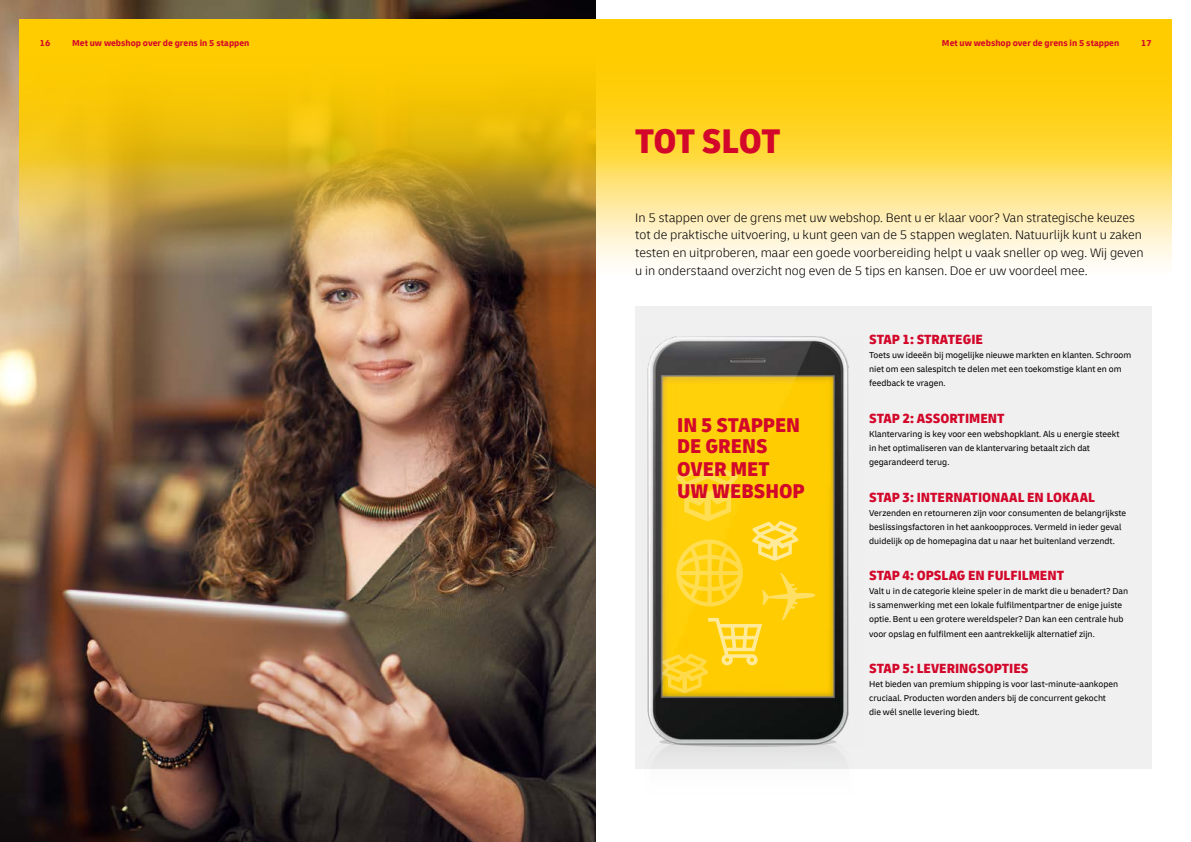
<style>
.page{position:relative;width:1191px;height:842px;background:#fff}
.page>*{position:absolute;margin:0;border:0;box-sizing:border-box;transform-origin:0 0}
.t1{font:900 condensed 36px "Delivery";letter-spacing:-.015em;color:#d3072a}
.t2{font:900 condensed 21px/22.1px "Delivery";color:#d3072a}
.t3{font:900 condensed 14px "Delivery";color:#d3072a}
.t4{font:300 13px/17.7px "Delivery";color:#000}
.t5{font:9px/14px "Delivery";color:#000}
.t6{font:700 9px "Delivery";color:#d3072a}
</style>
<div class="page">
<div style="left:635px;top:306px;width:516px;height:462px;background:#f0f0f0"></div>
<img style="left:647px;top:336px;width:202px;height:411px">
<img style="left:0;top:0;width:595px;height:842px">
<svg style="left:20px;top:20px;width:1151px;height:271px;background:#e8c444"></svg>
<svg style="left:662px;top:466px;width:153px;height:227px;background:#fdd017"></svg>
<p class="t6" style="left:40px;top:37px;width:12px">16</p>
<p class="t6" style="left:72px;top:37px;width:179px">Met uw webshop over de grens in 5 stappen</p>
<p class="t6" style="left:942px;top:37px;width:179px">Met uw webshop over de grens in 5 stappen</p>
<p class="t6" style="left:1141px;top:37px;width:12px">17</p>
<h1 class="t1" style="left:635px;top:118px;width:147px">TOT SLOT</h1>
<p class="t4" style="left:635px;top:208px;width:510px">In 5 stappen over de grens met uw webshop. Bent u er klaar voor? Van strategische keuzes tot de praktische uitvoering, u kunt geen van de 5 stappen weglaten. Natuurlijk kunt u zaken testen en uitproberen, maar een goede voorbereiding helpt u vaak sneller op weg. Wij geven u in onderstaand overzicht nog even de 5 tips en kansen. Doe er uw voordeel mee.</p>
<h2 class="t2" style="left:677px;top:414px;width:129px">IN 5 STAPPEN<br>DE GRENS<br>OVER MET<br>UW WEBSHOP</h2>
<h3 class="t3" style="left:869px;top:331px;width:115px">STAP 1: STRATEGIE</h3>
<p class="t5" style="left:869px;top:348px;width:264px">Toets uw ideeën bij mogelijke nieuwe markten en klanten. Schroom niet om een salespitch te delen met een toekomstige klant en om feedback te vragen.</p>
<h3 class="t3" style="left:869px;top:409px;width:137px">STAP 2: ASSORTIMENT</h3>
<p class="t5" style="left:869px;top:427px;width:252px">Klantervaring is key voor een webshopklant. Als u energie steekt in het optimaliseren van de klantervaring betaalt zich dat gegarandeerd terug.</p>
<h3 class="t3" style="left:869px;top:488px;width:227px">STAP 3: INTERNATIONAAL EN LOKAAL</h3>
<p class="t5" style="left:869px;top:506px;width:258px">Verzenden en retourneren zijn voor consumenten de belangrijkste beslissingsfactoren in het aankoopproces. Vermeld in ieder geval duidelijk op de homepagina dat u naar het buitenland verzendt.</p>
<h3 class="t3" style="left:869px;top:567px;width:196px">STAP 4: OPSLAG EN FULFILMENT</h3>
<p class="t5" style="left:869px;top:584px;width:260px">Valt u in de categorie kleine speler in de markt die u benadert? Dan is samenwerking met een lokale fulfilmentpartner de enige juiste optie. Bent u een grotere wereldspeler? Dan kan een centrale hub voor opslag en fulfilment een aantrekkelijk alternatief zijn.</p>
<h3 class="t3" style="left:869px;top:660px;width:161px">STAP 5: LEVERINGSOPTIES</h3>
<p class="t5" style="left:869px;top:677px;width:250px">Het bieden van premium shipping is voor last-minute-aankopen cruciaal. Producten worden anders bij de concurrent gekocht die wél snelle levering biedt.</p>
</div>
